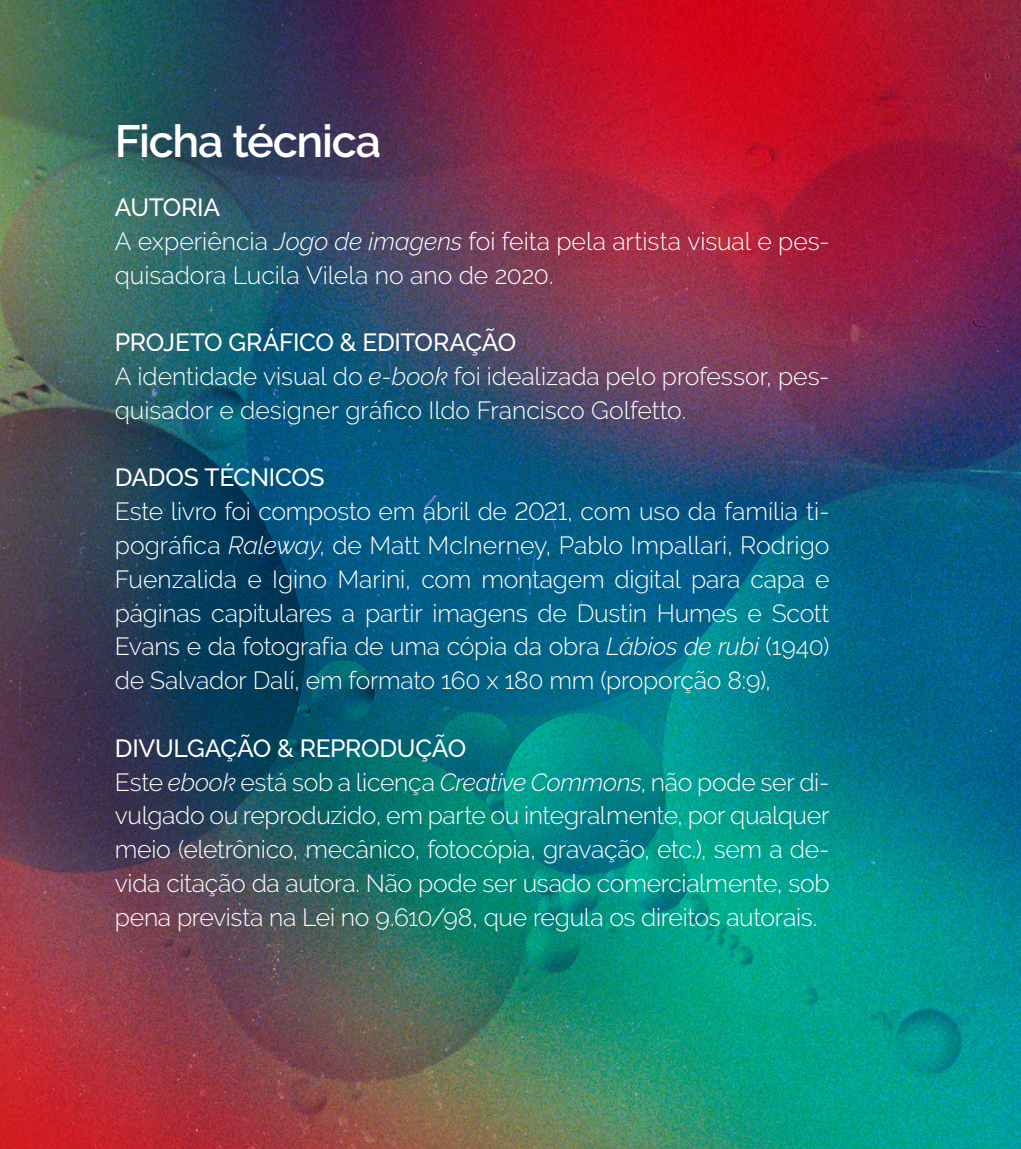
<style>
.page{position:relative;width:1021px;height:1149px;background:#fff}
.page>*{position:absolute;margin:0;border:0;box-sizing:border-box;transform-origin:0 0}
.t1{font:600 45px "Raleway";letter-spacing:-.03em;color:#fff}
.t2{font:300 24.75px/33.8px "Raleway";letter-spacing:-.01em;color:#fff}
.t3{font:500 24.75px "Raleway";letter-spacing:-.015em;color:#fff}
.s1{font-weight:500}
.s2{font-style:italic}
</style>
<div class="page">
<img style="left:0;top:0;width:1020px;height:1148px">
<h1 class="t1" style="left:115px;top:115px;width:268px">Ficha técnica</h1>
<p class="t2" style="left:115px;top:190px;width:716px"><span class="s1">AUTORIA<br></span>A experiência <span class="s2">Jogo de imagens</span> foi feita pela artista visual e pes&shy;quisadora Lucila Vilela no ano de 2020.</p>
<p class="t2" style="left:115px;top:325px;width:716px"><span class="s1">PROJETO GRÁFICO &amp; EDITORAÇÃO<br></span>A identidade visual do <span class="s2">e-book</span> foi idealizada pelo professor, pes&shy;quisador e designer gráfico Ildo Francisco Golfetto.</p>
<p class="t3" style="left:115px;top:463px;width:211px">DADOS TÉCNICOS</p>
<p class="t2" style="left:115px;top:494px;width:716px;text-align:justify">Este livro foi composto em abril de 2021, com uso da família ti&shy;pográfica <span class="s2">Raleway</span>, de Matt McInerney, Pablo Impallari, Rodrigo Fuenzalida e Igino Marini, com montagem digital para capa e páginas capitulares a partir imagens de Dustin Humes e Scott Evans e da fotografia de uma cópia da obra <span class="s2">Lábios de rubi</span> (1940) de Salvador Dalí, em formato 160 x 180 mm (proporção 8:9),</p>
<p class="t2" style="left:115px;top:730px;width:716px"><span class="s1">DIVULGAÇÃO &amp; REPRODUÇÃO<br></span>Este <span class="s2">ebook</span> está sob a licença <span class="s2">Creative Commons</span>, não pode ser di&shy;vulgado ou reproduzido, em parte ou integralmente, por qualquer meio (eletrônico, mecânico, fotocópia, gravação, etc.), sem a de&shy;vida citação da autora. Não pode ser usado comercialmente, sob pena prevista na Lei no 9.610/98, que regula os direitos autorais.</p>
</div>
